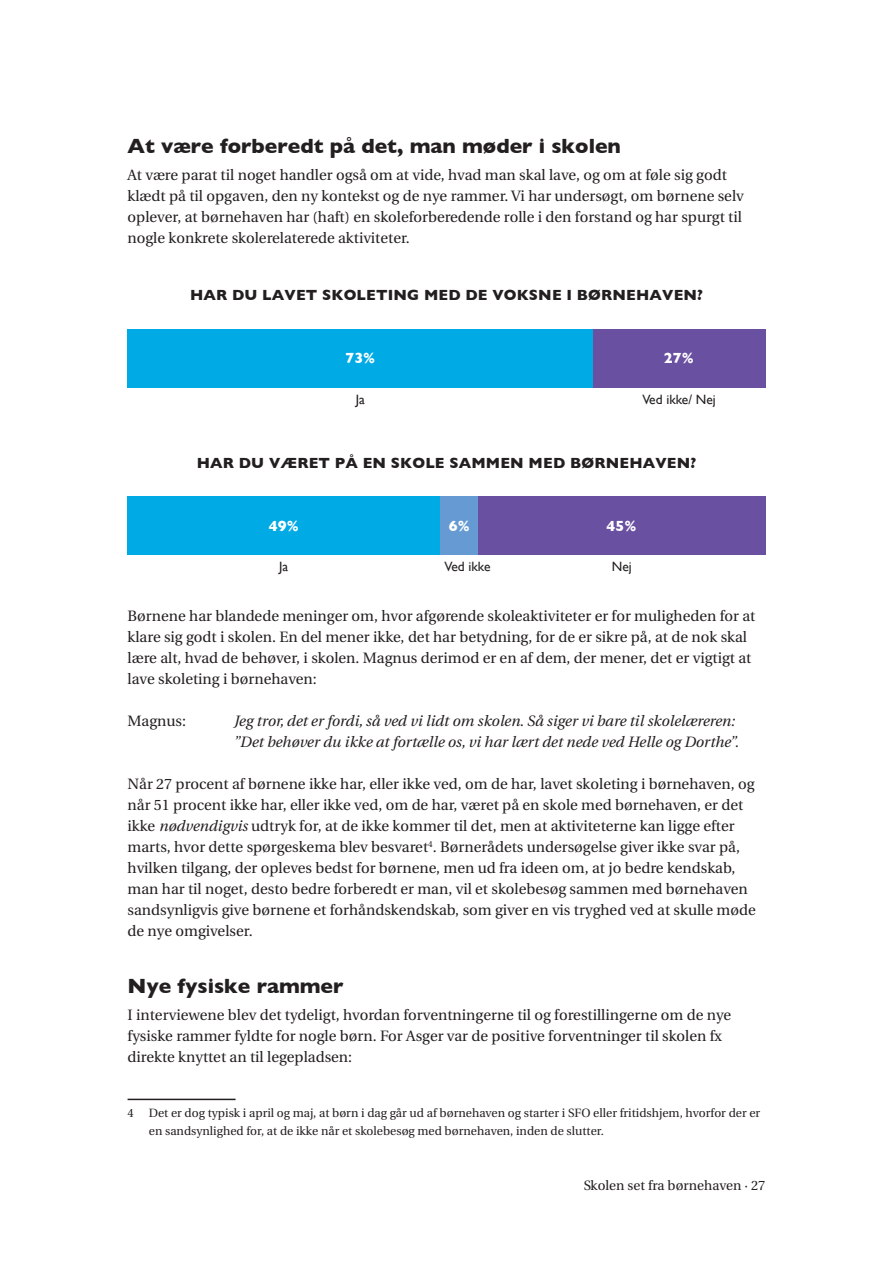
<style>
.page{position:relative;width:893px;height:1263px;background:#fff}
.page>*{position:absolute;margin:0;border:0;box-sizing:border-box;transform-origin:0 0}
.t1{font:700 21px "Gill Sans";color:#231f20}
.t2{font:15px/21px "Utopia";color:#231f20}
.t3{font:italic 15px/21px "Utopia";color:#231f20}
.t4{font:700 15px "Gill Sans";letter-spacing:.095em;color:#231f20}
.t5{font:700 15px "Gill Sans";color:#fff}
.t6{font:13.5px "Utopia";color:#231f20}
.t7{font:13.5px "Gill Sans";color:#231f20}
.t8{font:12px/18px "Utopia";color:#231f20}
.s1{font-style:italic}
</style>
<div class="page">
<hr style="left:128px;top:1099px;width:108px;height:1px;background:#231f20">
<div style="left:128px;top:329px;width:465px;height:58px;background:#00aae5"></div>
<div style="left:593px;top:329px;width:172px;height:58px;background:#6950a1"></div>
<div style="left:128px;top:496px;width:312px;height:59px;background:#00aae5"></div>
<div style="left:440px;top:496px;width:38px;height:59px;background:#659bd2"></div>
<div style="left:478px;top:496px;width:287px;height:59px;background:#6950a1"></div>
<h1 class="t1" style="left:128px;top:134px;width:495px">AT VÆRE FORBEREDT PÅ DET, MAN MØDER I SKOLEN</h1>
<p class="t2" style="left:128px;top:165px;width:618px">At være parat til noget handler også om at vide, hvad man skal lave, og om at føle sig godt klædt på til opgaven, den ny kontekst og de nye rammer. Vi har undersøgt, om børnene selv oplever, at børnehaven har (haft) en skoleforberedende rolle i den forstand og har spurgt til nogle konkrete skolerelaterede aktiviteter.</p>
<p class="t4" style="left:190px;top:286px;width:13px">HAR</p>
<p class="t4" style="left:232px;top:286px;width:42px">DU LAVET</p>
<p class="t4" style="left:322px;top:286px;width:12px">SKOLETING</p>
<p class="t4" style="left:424px;top:286px;width:13px">MED</p>
<p class="t4" style="left:465px;top:286px;width:40px">DE VOKSNE</p>
<p class="t4" style="left:566px;top:286px;width:23px">I BØRNE</p>
<p class="t4" style="left:636px;top:286px;width:26px">HAVEN</p>
<p class="t4" style="left:697px;top:286px;width:7px">?</p>
<p class="t5" style="left:345px;top:349px;width:31px">73%</p>
<p class="t5" style="left:664px;top:349px;width:31px">27%</p>
<p class="t7" style="left:356px;top:391px;width:11px">Ja</p>
<p class="t7" style="left:642px;top:391px;width:75px">Ved ikke/ Nej</p>
<p class="t4" style="left:197px;top:454px;width:13px">HAR</p>
<p class="t4" style="left:239px;top:454px;width:70px">DU VÆRET</p>
<p class="t4" style="left:335px;top:454px;width:68px">PÅENSKOLE</p>
<p class="t4" style="left:449px;top:454px;width:14px">SAMMEN</p>
<p class="t4" style="left:529px;top:454px;width:13px">MED</p>
<p class="t4" style="left:570px;top:454px;width:13px">BØRNE</p>
<p class="t4" style="left:629px;top:454px;width:26px">HAVEN</p>
<p class="t4" style="left:690px;top:454px;width:7px">?</p>
<p class="t5" style="left:269px;top:517px;width:31px">49%</p>
<p class="t5" style="left:449px;top:517px;width:22px">6%</p>
<p class="t5" style="left:607px;top:517px;width:31px">45%</p>
<p class="t7" style="left:279px;top:559px;width:11px">Ja</p>
<p class="t7" style="left:445px;top:559px;width:47px">Ved ikke</p>
<p class="t7" style="left:612px;top:559px;width:21px">Nej</p>
<p class="t2" style="left:128px;top:606px;width:629px">Børnene har blandede meninger om, hvor afgørende skoleaktiviteter er for muligheden for at klare sig godt i skolen. En del mener ikke, det har betydning, for de er sikre på, at de nok skal lære alt, hvad de behøver, i skolen. Magnus derimod er en af dem, der mener, det er vigtigt at lave skoleting i børnehaven:</p>
<p class="t2" style="left:128px;top:711px;width:60px">Magnus:</p>
<p class="t3" style="left:234px;top:711px;width:506px">Jeg tror, det er fordi, så ved vi lidt om skolen. Så siger vi bare til skolelæreren: ”Det behøver du ikke at fortælle os, vi har lært det nede ved Helle og Dorthe”.</p>
<p class="t2" style="left:128px;top:774px;width:630px">Når 27 procent af børnene ikke har, eller ikke ved, om de har, lavet skoleting i børnehaven, og når 51 procent ikke har, eller ikke ved, om de har, været på en skole med børnehaven, er det ikke <span class="s1">nødvendigvis</span> udtryk for, at de ikke kommer til det, men at aktiviteterne kan ligge efter marts, hvor dette spørgeskema blev besvaret<sup>4</sup>. Børnerådets undersøgelse giver ikke svar på, hvilken tilgang, der opleves bedst for børnene, men ud fra ideen om, at jo bedre kendskab, man har til noget, desto bedre forberedt er man, vil et skolebesøg sammen med børnehaven sandsynligvis give børnene et forhåndskendskab, som giver en vis tryghed ved at skulle møde de nye omgivelser.</p>
<h1 class="t1" style="left:128px;top:974px;width:217px">NYE FYSISKE RAMMER</h1>
<p class="t2" style="left:128px;top:1005px;width:605px">I interviewene blev det tydeligt, hvordan forventningerne til og forestillingerne om de nye fysiske rammer fyldte for nogle børn. For Asger var de positive forventninger til skolen fx direkte knyttet an til legepladsen:</p>
<p class="t8" style="left:149px;top:1104px;width:613px;text-indent:-21px">4 Det er dog typisk i april og maj, at børn i dag går ud af børnehaven og starter i SFO eller fritidshjem, hvorfor der er en sandsynlighed for, at de ikke når et skolebesøg med børnehaven, inden de slutter.</p>
<p class="t6" style="left:584px;top:1177px;width:183px">Skolen set fra børnehaven · 27</p>
</div>
